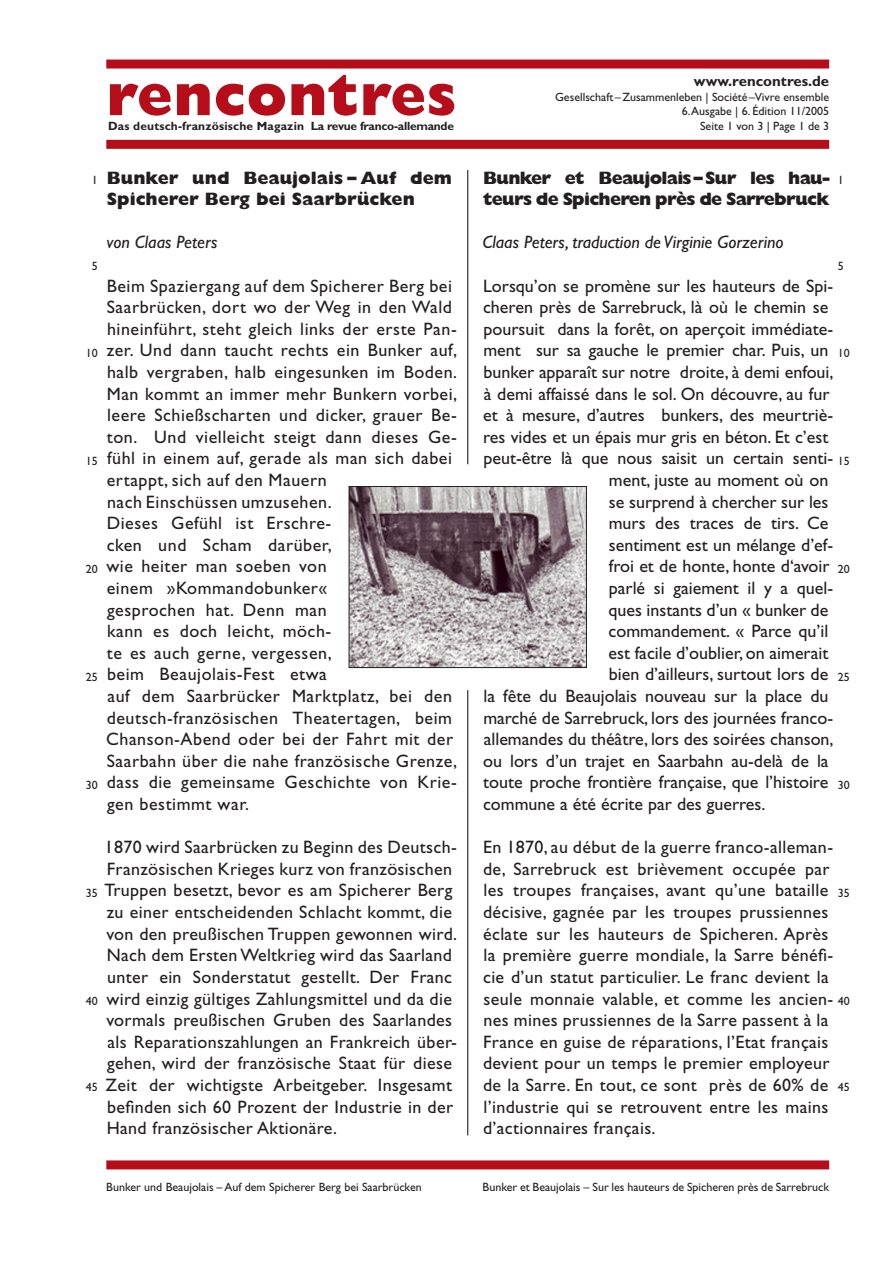
<style>
.page{position:relative;width:893px;height:1263px;background:#fff}
.page>*{position:absolute;margin:0;border:0;box-sizing:border-box;transform-origin:0 0}
.t1{font:800 58.5px "Gill Sans";letter-spacing:.01em;color:#b50e1a}
.t2{font:18px/21.6px "Gill Sans";letter-spacing:.02em;color:#231f20}
.t3{font:18px "Gill Sans";color:#231f20}
.t4{font:800 18px/21.6px "Gill Sans";letter-spacing:-.04em;color:#231f20}
.t5{font:italic 18px "Gill Sans";color:#231f20}
.t6{font:800 18px/21.6px "Gill Sans";color:#231f20}
.t7{font:700 15px "Gill Sans";color:#231f20}
.t8{font:12px/14.4px "Gill Sans";color:#231f20;text-align:right}
.t9{font:700 12px "Gill Sans";letter-spacing:.015em;color:#231f20}
</style>
<div class="page">
<div style="left:106px;top:60px;width:723px;height:9px;background:#b50e1a"></div>
<div style="left:106px;top:140px;width:723px;height:9px;background:#b50e1a"></div>
<div style="left:106px;top:1160px;width:723px;height:9px;background:#b50e1a"></div>
<hr style="left:467px;top:690px;width:1px;height:445px;background:#231f20">
<hr style="left:467px;top:170px;width:1px;height:294px;background:#231f20">
<img style="left:351px;top:488px;width:234px;height:178px">
<div style="left:349px;top:486px;width:238px;height:182px;border:1px solid #231f20"></div>
<h1 class="t1" style="left:106px;top:61px;width:351px">rencontres</h1>
<p class="t9" style="left:108px;top:119px;width:347px">Das deutsch-französische Magazin La revue franco-allemande</p>
<p class="t7" style="left:694px;top:73px;width:137px">www.rencontres.de</p>
<p class="t8" style="left:555px;top:90px;width:276px">Gesellschaft – Zusammenleben | Société – Vivre ensemble</p>
<p class="t8" style="left:682px;top:104px;width:149px">6. Ausgabe | 6. Édition 11/2005<br>Seite 1 von 3 | Page 1 de 3</p>
<p class="t6" style="left:107px;top:167px;width:347px">Bunker und Beaujolais – Auf dem<br>Spicherer Berg bei Saarbrücken</p>
<p class="t5" style="left:107px;top:232px;width:112px">von Claas Peters</p>
<p class="t2" style="left:106px;top:275px;width:352px">Beim Spaziergang auf dem Spicherer Berg bei Saarbrücken, dort wo der Weg in den Wald hineinführt, steht gleich links der erste Pan&shy;zer. Und dann taucht rechts ein Bunker auf, halb vergraben, halb eingesunken im Boden.<br>Man kommt an immer mehr Bunkern vorbei, leere Schießscharten und dicker, grauer Be&shy;ton. Und vielleicht steigt dann dieses Ge&shy;fühl in einem auf, gerade als man sich dabei ertappt, sich auf den Mauern<br>nach Einschüssen umzusehen.<br>Dieses Gefühl ist Erschre-<br>cken und Scham darüber,<br>wie heiter man soeben von<br>einem »Kommandobunker«<br>gesprochen hat. Denn man<br>kann es doch leicht, möch-<br>te es auch gerne, vergessen,<br>beim Beaujolais-Fest etwa<br>auf dem Saarbrücker Marktplatz, bei den deutsch-französischen Theatertagen, beim Chanson-Abend oder bei der Fahrt mit der Saarbahn über die nahe französische Grenze, dass die gemeinsame Geschichte von Krie&shy;gen bestimmt war.</p>
<p class="t2" style="left:104px;top:836px;width:354px">1870 wird Saarbrücken zu Beginn des Deutsch-Französischen Krieges kurz von französischen Truppen besetzt, bevor es am Spicherer Berg zu einer entscheidenden Schlacht kommt, die von den preußischen Truppen gewonnen wird.<br>Nach dem Ersten Weltkrieg wird das Saarland unter ein Sonderstatut gestellt. Der Franc wird einzig gültiges Zahlungsmittel und da die vormals preußischen Gruben des Saarlandes als Reparationszahlungen an Frankreich über&shy;gehen, wird der französische Staat für diese Zeit der wichtigste Arbeitgeber. Insgesamt befinden sich 60 Prozent der Industrie in der Hand französischer Aktionäre.</p>
<p class="t4" style="left:483px;top:167px;width:349px">Bunker et Beaujolais – Sur les hau&shy;teurs de Spicheren près de Sarrebruck</p>
<p class="t5" style="left:482px;top:232px;width:303px">Claas Peters, traduction de Virginie Gorzerino</p>
<p class="t3" style="left:483px;top:275px;width:352px">Lorsqu’on se promène sur les hauteurs de Spi-</p>
<p class="t3" style="left:483px;top:297px;width:347px">cheren près de Sarrebruck, là où le chemin se</p>
<p class="t3" style="left:483px;top:318px;width:351px">poursuit dans la forêt, on aperçoit immédiate-</p>
<p class="t3" style="left:483px;top:340px;width:347px">ment sur sa gauche le premier char. Puis, un</p>
<p class="t3" style="left:483px;top:362px;width:352px">bunker apparaît sur notre droite, à demi enfoui,</p>
<p class="t3" style="left:484px;top:383px;width:347px">à demi affaissé dans le sol. On découvre, au fur</p>
<p class="t3" style="left:483px;top:405px;width:352px">et à mesure, d’autres bunkers, des meurtriè-</p>
<p class="t3" style="left:483px;top:426px;width:347px">res vides et un épais mur gris en béton. Et c’est</p>
<p class="t3" style="left:483px;top:448px;width:351px">peut-être là que nous saisit un certain senti-</p>
<p class="t3" style="left:609px;top:470px;width:221px">ment, juste au moment où on</p>
<p class="t3" style="left:609px;top:491px;width:221px">se surprend à chercher sur les</p>
<p class="t3" style="left:609px;top:513px;width:221px">murs des traces de tirs. Ce</p>
<p class="t3" style="left:609px;top:534px;width:226px">sentiment est un mélange d’ef-</p>
<p class="t3" style="left:609px;top:556px;width:222px">froi et de honte, honte d‘avoir</p>
<p class="t3" style="left:609px;top:578px;width:226px">parlé si gaiement il y a quel-</p>
<p class="t3" style="left:609px;top:599px;width:221px">ques instants d’un « bunker de</p>
<p class="t3" style="left:608px;top:621px;width:221px">commandement. « Parce qu’il</p>
<p class="t3" style="left:608px;top:642px;width:221px">est facile d’oublier, on aimerait</p>
<p class="t3" style="left:609px;top:664px;width:221px">bien d’ailleurs, surtout lors de</p>
<p class="t3" style="left:483px;top:686px;width:347px">la fête du Beaujolais nouveau sur la place du</p>
<p class="t3" style="left:483px;top:707px;width:351px">marché de Sarrebruck, lors des journées franco-</p>
<p class="t3" style="left:484px;top:729px;width:351px">allemandes du théâtre, lors des soirées chanson,</p>
<p class="t3" style="left:483px;top:750px;width:347px">ou lors d’un trajet en Saarbahn au-delà de la</p>
<p class="t3" style="left:483px;top:772px;width:347px">toute proche frontière française, que l’histoire</p>
<p class="t3" style="left:483px;top:794px;width:284px">commune a été écrite par des guerres.</p>
<p class="t2" style="left:483px;top:836px;width:352px">En 1870, au début de la guerre franco-alleman&shy;de, Sarrebruck est brièvement occupée par les troupes françaises, avant qu’une bataille décisive, gagnée par les troupes prussiennes éclate sur les hauteurs de Spicheren. Après la première guerre mondiale, la Sarre bénéfi&shy;cie d’un statut particulier. Le franc devient la seule monnaie valable, et comme les ancien&shy;nes mines prussiennes de la Sarre passent à la France en guise de réparations, l’Etat français devient pour un temps le premier employeur de la Sarre. En tout, ce sont près de 60% de l’industrie qui se retrouvent entre les mains d’actionnaires français.</p>
<p class="t8" style="left:92px;top:172px;width:8px">1</p>
<p class="t8" style="left:838px;top:172px;width:7px">1</p>
<p class="t8" style="left:92px;top:259px;width:8px">5</p>
<p class="t8" style="left:838px;top:259px;width:7px">5</p>
<p class="t8" style="left:86px;top:345px;width:14px">10</p>
<p class="t8" style="left:838px;top:345px;width:13px">10</p>
<p class="t8" style="left:86px;top:453px;width:14px">15</p>
<p class="t8" style="left:838px;top:453px;width:13px">15</p>
<p class="t8" style="left:86px;top:561px;width:14px">20</p>
<p class="t8" style="left:838px;top:561px;width:13px">20</p>
<p class="t8" style="left:86px;top:669px;width:14px">25</p>
<p class="t8" style="left:838px;top:669px;width:13px">25</p>
<p class="t8" style="left:86px;top:777px;width:14px">30</p>
<p class="t8" style="left:838px;top:777px;width:13px">30</p>
<p class="t8" style="left:86px;top:885px;width:14px">35</p>
<p class="t8" style="left:838px;top:885px;width:13px">35</p>
<p class="t8" style="left:86px;top:993px;width:14px">40</p>
<p class="t8" style="left:838px;top:993px;width:13px">40</p>
<p class="t8" style="left:86px;top:1080px;width:14px">45</p>
<p class="t8" style="left:838px;top:1080px;width:13px">45</p>
<p class="t8" style="left:106px;top:1179px;width:317px">Bunker und Beaujolais – Auf dem Spicherer Berg bei Saarbrücken</p>
<p class="t8" style="left:483px;top:1179px;width:348px">Bunker et Beaujolais – Sur les hauteurs de Spicheren près de Sarrebruck</p>
</div>
